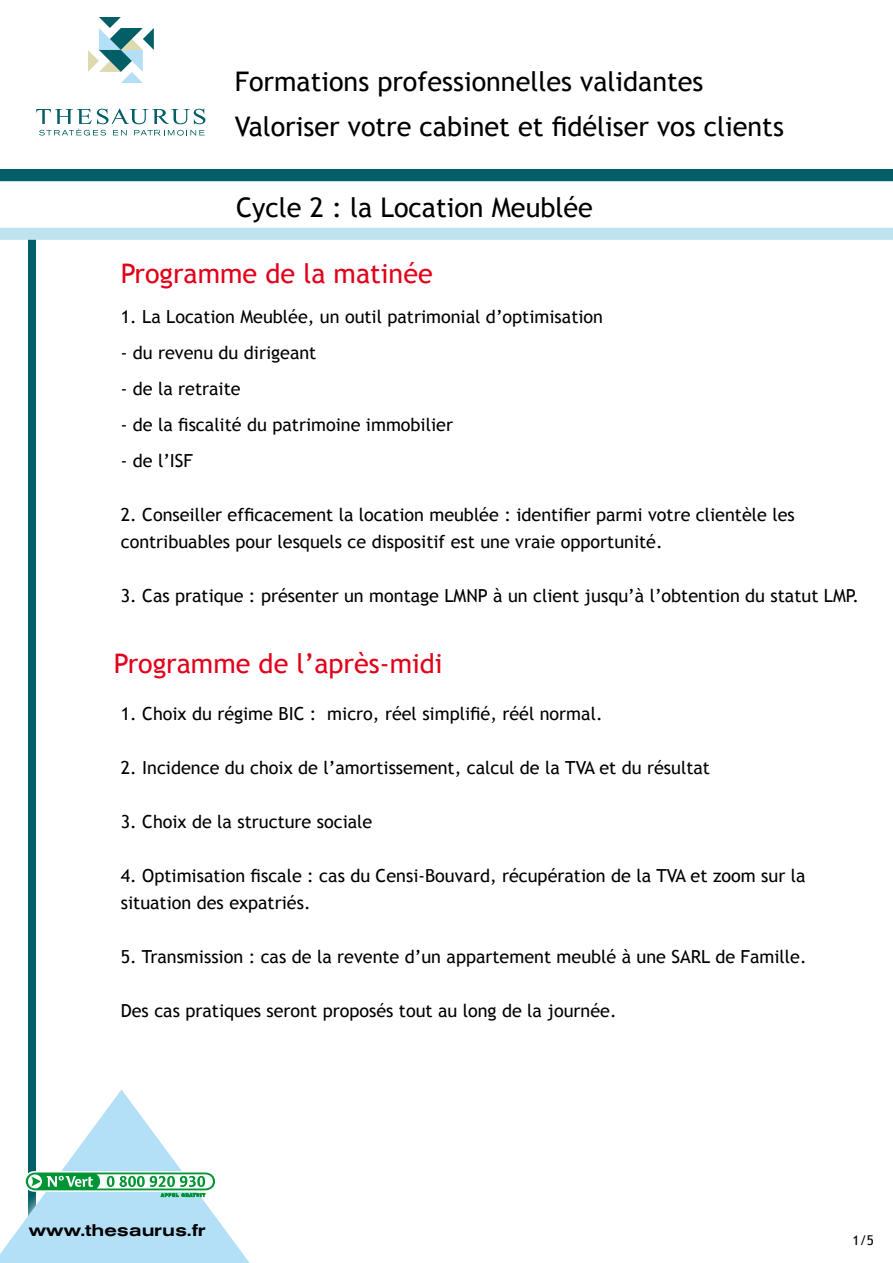
<style>
.page{position:relative;width:893px;height:1263px;background:#fff}
.page>*{position:absolute;margin:0;border:0;box-sizing:border-box;transform-origin:0 0}
.t1{font:27px/45px "Trebuchet MS";color:#000}
.t2{font:27px "Trebuchet MS";color:#e2001a}
.t3{font:18px/27px "Trebuchet MS";color:#000}
.t4{font:500 expanded 16.65px "Akzidenz Grotesk BE";color:#000}
.t5{font:13.5px "Trebuchet MS";color:#000}
</style>
<div class="page">
<svg style="left:36px;top:17px;width:245px;height:153px"></svg>
<div style="left:28px;top:234px;width:8px;height:1029px;background:#025e67"></div>
<div style="left:0;top:1081px;width:279px;height:182px;background:#fff"></div>
<svg style="left:0;top:1089px;width:250px;height:174px"></svg>
<svg style="left:0;top:181px;width:893px;height:59px"></svg>
<div style="left:0;top:170px;width:893px;height:11px;background:#025e67"></div>
<h1 class="t1" style="left:235px;top:59px;width:550px">Formations professionnelles validantes<br>Valoriser votre cabinet et fidéliser vos clients</h1>
<h1 class="t1" style="left:236px;top:185px;width:358px">Cycle 2 : la Location Meublée</h1>
<h1 class="t2" style="left:121px;top:258px;width:313px">Programme de la matinée</h1>
<p class="t3" style="left:121px;top:304px;width:484px">1. La Location Meublée, un outil patrimonial d’optimisation</p>
<p class="t3" style="left:121px;top:340px;width:197px">- du revenu du dirigeant</p>
<p class="t3" style="left:121px;top:376px;width:121px">- de la retraite</p>
<p class="t3" style="left:121px;top:412px;width:334px">- de la fiscalité du patrimoine immobilier</p>
<p class="t3" style="left:121px;top:448px;width:74px">- de l’ISF</p>
<p class="t3" style="left:121px;top:502px;width:675px">2. Conseiller efficacement la location meublée : identifier parmi votre clientèle les contribuables pour lesquels ce dispositif est une vraie opportunité.</p>
<p class="t3" style="left:121px;top:583px;width:740px">3. Cas pratique : présenter un montage LMNP à un client jusqu’à l’obtention du statut LMP.</p>
<h1 class="t2" style="left:114px;top:647px;width:330px">Programme de l’après-midi</h1>
<p class="t3" style="left:121px;top:700px;width:483px">1. Choix du régime BIC : micro, réel simplifié, réél normal.</p>
<p class="t3" style="left:121px;top:754px;width:591px">2. Incidence du choix de l’amortissement, calcul de la TVA et du résultat</p>
<p class="t3" style="left:121px;top:808px;width:253px">3. Choix de la structure sociale</p>
<p class="t3" style="left:121px;top:862px;width:686px">4. Optimisation fiscale : cas du Censi-Bouvard, récupération de la TVA et zoom sur la situation des expatriés.</p>
<p class="t3" style="left:121px;top:943px;width:687px">5. Transmission : cas de la revente d’un appartement meublé à une SARL de Famille.</p>
<p class="t3" style="left:121px;top:997px;width:497px">Des cas pratiques seront proposés tout au long de la journée.</p>
<p class="t4" style="left:29px;top:1220px;width:178px">www.thesaurus.fr</p>
<p class="t5" style="left:853px;top:1232px;width:23px">1/5</p>
</div>
